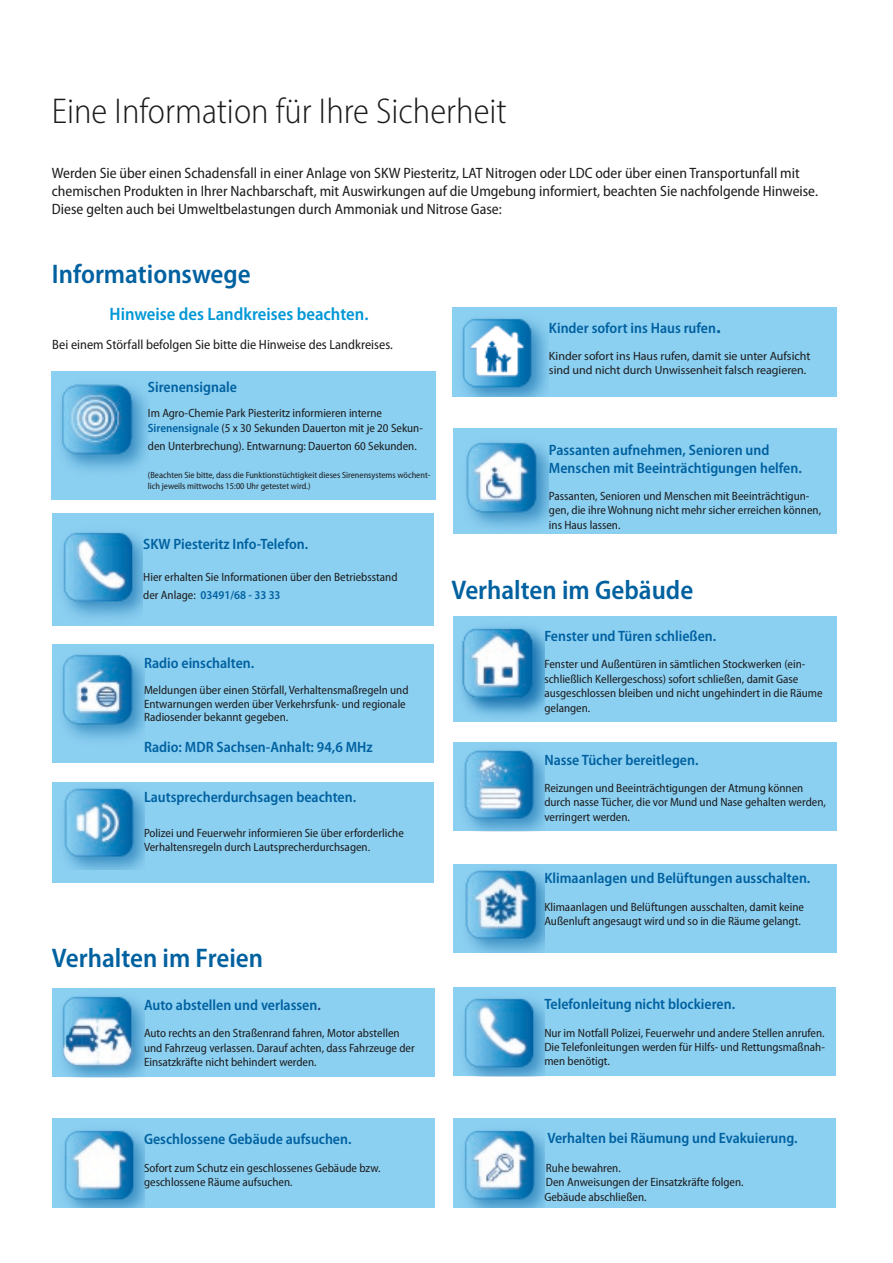
<style>
.page{position:relative;width:893px;height:1263px;background:#fff}
.page>*{position:absolute;margin:0;border:0;box-sizing:border-box;transform-origin:0 0}
.t1{font:300 semi-condensed 36px "Myriad Pro";color:#1c1c1c}
.t2{font:600 semi-condensed 27px "Myriad Pro";color:#0061a0}
.t3{font:600 semi-condensed 18px "Myriad Pro";color:#0097d6}
.t4{font:600 semi-condensed 15px/18px "Myriad Pro";color:#0061a0}
.t5{font:semi-condensed 15px/18px "Myriad Pro";color:#1c1c1c}
.t6{font:semi-condensed 13.5px "Myriad Pro";color:#1c1c1c}
.t7{font:semi-condensed 12px/14.4px "Myriad Pro";color:#1c1c1c}
.t8{font:12px/14.4px "Myriad Pro";color:#1c1c1c}
.t9{font:semi-condensed 9px/10.8px "Myriad Pro";color:#1c1c1c}
.s1{font-weight:600;color:#0061a0}
.s2{font-family:"Minion Pro";font-stretch:normal}
.s3{color:#263783}
.s4{font-size:21px}
.s5{font-family:"Rotis Semi Sans Pro";font-stretch:normal}
</style>
<div class="page">
<div style="left:53px;top:513px;width:381px;height:112px;background:#8bcff1"></div>
<div style="left:454px;top:428px;width:383px;height:106px;background:#8bcff1"></div>
<div style="left:452px;top:307px;width:385px;height:90px;background:#8bcff1"></div>
<div style="left:454px;top:987px;width:382px;height:89px;background:#8bcff1"></div>
<div style="left:454px;top:1118px;width:382px;height:90px;background:#8bcff1"></div>
<div style="left:454px;top:617px;width:383px;height:105px;background:#8bcff1"></div>
<div style="left:454px;top:864px;width:383px;height:89px;background:#8bcff1"></div>
<div style="left:454px;top:742px;width:383px;height:89px;background:#8bcff1"></div>
<div style="left:53px;top:645px;width:381px;height:118px;background:#8bcff1"></div>
<div style="left:53px;top:782px;width:381px;height:100px;background:#8bcff1"></div>
<div style="left:53px;top:1118px;width:382px;height:89px;background:#8bcff1"></div>
<div style="left:53px;top:988px;width:382px;height:89px;background:#8bcff1"></div>
<img style="left:62px;top:996px;width:82px;height:81px">
<img style="left:64px;top:788px;width:80px;height:81px">
<img style="left:52px;top:647px;width:92px;height:104px">
<img style="left:462px;top:318px;width:85px;height:79px">
<img style="left:466px;top:442px;width:83px;height:85px">
<img style="left:462px;top:627px;width:82px;height:89px">
<img style="left:464px;top:998px;width:80px;height:78px">
<img style="left:464px;top:1130px;width:80px;height:77px">
<img style="left:464px;top:750px;width:80px;height:81px">
<img style="left:53px;top:1130px;width:91px;height:78px">
<img style="left:465px;top:870px;width:79px;height:82px">
<div style="left:51px;top:371px;width:385px;height:129px;background:#8bcff1"></div>
<img style="left:61px;top:384px;width:86px;height:86px">
<img style="left:63px;top:532px;width:79px;height:85px">
<h1 class="t1" style="left:52px;top:90px;width:456px">Eine Information für Ihre Sicherheit</h1>
<p class="t5" style="left:52px;top:164px;width:768px">Werden Sie über einen Schadensfall in einer Anlage von SKW Piesteritz, LAT Nitrogen oder LDC oder über einen Transportunfall mit chemischen Produkten in Ihrer Nachbarschaft, mit Auswirkungen auf die Umgebung informiert, beachten Sie nachfolgende Hinweise.<br>Diese gelten auch bei Umweltbelastungen durch Ammoniak und Nitrose Gase:</p>
<h2 class="t2" style="left:52px;top:257px;width:200px">Informationswege</h2>
<h3 class="t3" style="left:110px;top:302px;width:260px">Hinweise des Landkreises beachten.</h3>
<p class="t6" style="left:52px;top:336px;width:342px">Bei einem Störfall befolgen Sie bitte die Hinweise des Landkreises.</p>
<p class="t4" style="left:148px;top:378px;width:91px">Sirenensignale</p>
<p class="t7" style="left:148px;top:406px;width:277px">Im Agro-Chemie Park Piesteritz informieren interne<br><span class="s1">Sirenensignale</span> (5 x 30 Sekunden Dauerton mit je 20 Sekun-</p>
<p class="t7" style="left:148px;top:438px;width:270px">den Unterbrechung). Entwarnung: Dauerton 60 Sekunden.</p>
<p class="t9" style="left:148px;top:470px;width:284px">(Beachten Sie bitte, dass die Funktionstüchtigkeit dieses Sirenensystems wöchent&shy;lich jeweils mittwochs 15:00 Uhr getestet wird.)</p>
<p class="t4" style="left:143px;top:534px;width:167px">SKW Piesteritz Info-Telefon.</p>
<p class="t7" style="left:143px;top:568px;width:256px;line-height:18px">Hier erhalten Sie Informationen über den Betriebsstand der Anlage: <span class="s1">03491/68 - 33 33</span></p>
<p class="t4" style="left:144px;top:654px;width:112px">Radio einschalten.</p>
<p class="t7" style="left:144px;top:683px;width:266px;line-height:13.5px">Meldungen über einen Störfall, Verhaltensmaßregeln und<br>Entwarnungen werden über Verkehrsfunk- und regionale<br>Radiosender bekannt gegeben.</p>
<p class="t4" style="left:144px;top:738px;width:230px">Radio: MDR Sachsen-Anhalt: 94,6 MHz</p>
<p class="t4" style="left:144px;top:788px;width:214px">Lautsprecherdurchsagen beachten.</p>
<p class="t7" style="left:144px;top:826px;width:261px;line-height:13.5px">Polizei und Feuerwehr informieren Sie über erforderliche<br>Verhaltensregeln durch Lautsprecherdurchsagen<span class="s2">.</span></p>
<h2 class="t2" style="left:52px;top:940px;width:213px">Verhalten im Freien</h2>
<p class="t4" style="left:144px;top:996px;width:178px">Auto abstellen und verlassen<span class="s3">.</span></p>
<p class="t7" style="left:144px;top:1026px;width:272px">Auto rechts an den Straßenrand fahren, Motor abstellen und Fahrzeug verlassen. Darauf achten, dass Fahrzeuge der<br>Einsatzkräfte nicht behindert werden.</p>
<p class="t4" style="left:549px;top:318px;width:173px">Kinder sofort ins Haus rufen<span class="s4">.</span></p>
<p class="t8" style="left:549px;top:348px;width:263px">Kinder sofort ins Haus rufen, damit sie unter Aufsicht sind und nicht durch Unwissenheit falsch reagieren.</p>
<p class="t4" style="left:549px;top:440px;width:254px">Passanten aufnehmen, Senioren und<br>Menschen mit Beeinträchtigungen helfen.</p>
<p class="t7" style="left:549px;top:488px;width:274px">Passanten, Senioren und Menschen mit Beeinträchtigun&shy;gen, die ihre Wohnung nicht mehr sicher erreichen können, ins Haus lassen.</p>
<h2 class="t2" style="left:451px;top:573px;width:243px">Verhalten im Gebäude</h2>
<p class="t4" style="left:544px;top:627px;width:173px">Fenster und Türen schließen.</p>
<p class="t7" style="left:544px;top:657px;width:280px">Fenster und Außentüren in sämtlichen Stockwerken (ein&shy;schließlich Kellergeschoss) sofort schließen, damit Gase ausgeschlossen bleiben und nicht ungehindert in die Räume gelangen.</p>
<p class="t4" style="left:544px;top:750px;width:156px">Nasse Tücher bereitlegen.</p>
<p class="t7" style="left:544px;top:780px;width:283px">Reizungen und Beeinträchtigungen der Atmung können durch nasse Tücher, die vor Mund und Nase gehalten werden, verringert werden.</p>
<p class="t4" style="left:544px;top:869px;width:268px">Klimaanlagen und Belüftungen ausschalten.</p>
<p class="t7" style="left:544px;top:899px;width:261px">Klimaanlagen und Belüftungen ausschalten, damit keine<br>Außenluft angesaugt wird und so in die Räume gelangt.</p>
<p class="t4" style="left:544px;top:995px;width:192px">Telefonleitung nicht blockieren.</p>
<p class="t7" style="left:544px;top:1025px;width:282px;text-align:justify">Nur im Notfall Polizei, Feuerwehr und andere Stellen anrufen.<br>Die Telefonleitungen werden für Hilfs- und Rettungsmaßnah&shy;men benötigt.</p>
<p class="t4" style="left:144px;top:1130px;width:209px">Geschlossene Gebäude aufsuchen.</p>
<p class="t7" style="left:144px;top:1160px;width:238px">Sofort zum Schutz ein geschlossenes Gebäude bzw. geschlossene Räume aufsuchen<span class="s5">.</span></p>
<p class="t4" style="left:547px;top:1129px;width:252px">Verhalten bei Räumung und Evakuierung.</p>
<p class="t7" style="left:544px;top:1160px;width:201px">Ruhe bewahren.<br>Den Anweisungen der Einsatzkräfte folgen.<br>Gebäude abschließen.</p>
</div>
